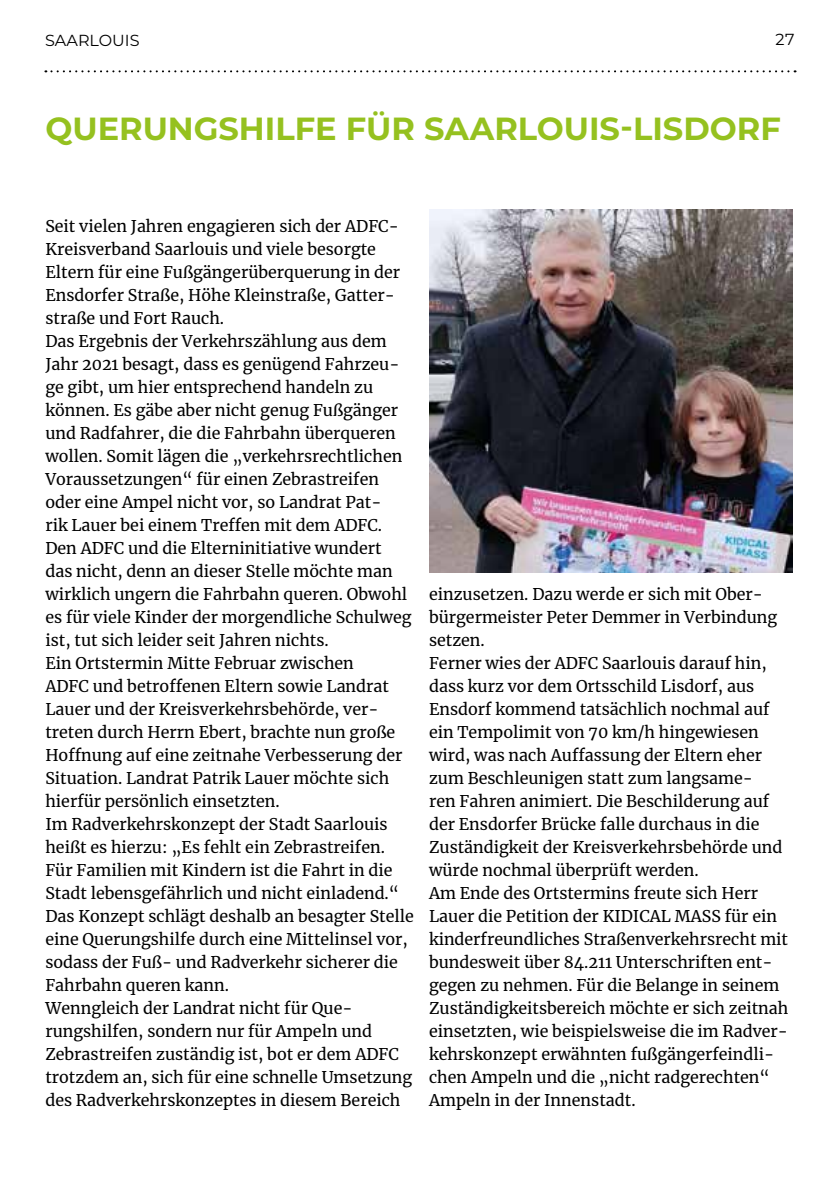
<style>
.page{position:relative;width:840px;height:1191px;background:#fff}
.page>*{position:absolute;margin:0;border:0;box-sizing:border-box;transform-origin:0 0}
.t1{font:700 32px "Montserrat";color:#95c11f}
.t2{font:16px/23px "Merriweather";color:#000}
.t3{font:16px "Montserrat";color:#000}
</style>
<div class="page">
<svg style="left:45px;top:70px;width:750px;height:2px"></svg>
<img style="left:429px;top:210px;width:362px;height:363px">
<p class="t3" style="left:45px;top:29px;width:96px">SAARLOUIS</p>
<p class="t3" style="left:775px;top:29px;width:21px">27</p>
<h1 class="t1" style="left:45px;top:106px;width:736px">QUERUNGSHILFE FÜR SAARLOUIS-LISDORF</h1>
<p class="t2" style="left:45px;top:215px;width:370px">Seit vielen Jahren engagieren sich der ADFC-Kreisverband Saarlouis und viele besorgte Eltern für eine Fußgängerüberquerung in der Ensdorfer Straße, Höhe Kleinstraße, Gatter&shy;straße und Fort Rauch.<br>Das Ergebnis der Verkehrszählung aus dem Jahr 2021 besagt, dass es genügend Fahrzeu&shy;ge gibt, um hier entsprechend handeln zu können. Es gäbe aber nicht genug Fußgänger und Radfahrer, die die Fahrbahn überqueren wollen. Somit lägen die „verkehrsrechtlichen Voraussetzungen“ für einen Zebrastreifen oder eine Ampel nicht vor, so Landrat Pat-<br>rik Lauer bei einem Treffen mit dem ADFC.<br>Den ADFC und die Elterninitiative wundert<br>das nicht, denn an dieser Stelle möchte man wirklich ungern die Fahrbahn queren. Obwohl es für viele Kinder der morgendliche Schulweg ist, tut sich leider seit Jahren nichts.<br>Ein Ortstermin Mitte Februar zwischen<br>ADFC und betroffenen Eltern sowie Landrat Lauer und der Kreisverkehrsbehörde, ver&shy;treten durch Herrn Ebert, brachte nun große Hoffnung auf eine zeitnahe Verbesserung der Situation. Landrat Patrik Lauer möchte sich hierfür persönlich einsetzten.<br>Im Radverkehrskonzept der Stadt Saarlouis heißt es hierzu: „Es fehlt ein Zebrastreifen.<br>Für Familien mit Kindern ist die Fahrt in die Stadt lebensgefährlich und nicht einladend.“ Das Konzept schlägt deshalb an besagter Stelle eine Querungshilfe durch eine Mittelinsel vor, sodass der Fuß- und Radverkehr sicherer die Fahrbahn queren kann.<br>Wenngleich der Landrat nicht für Que&shy;rungshilfen, sondern nur für Ampeln und Zebrastreifen zuständig ist, bot er dem ADFC trotzdem an, sich für eine schnelle Umsetzung des Radverkehrskonzeptes in diesem Bereich</p>
<p class="t2" style="left:429px;top:582px;width:361px">einzusetzen. Dazu werde er sich mit Ober&shy;bürgermeister Peter Demmer in Verbindung setzen.<br>Ferner wies der ADFC Saarlouis darauf hin, dass kurz vor dem Ortsschild Lisdorf, aus Ensdorf kommend tatsächlich nochmal auf ein Tempolimit von 70 km/h hingewiesen wird, was nach Auffassung der Eltern eher zum Beschleunigen statt zum langsame-<br>ren Fahren animiert. Die Beschilderung auf der Ensdorfer Brücke falle durchaus in die Zuständigkeit der Kreisverkehrsbehörde und würde nochmal überprüft werden.<br>Am Ende des Ortstermins freute sich Herr Lauer die Petition der KIDICAL MASS für ein kinderfreundliches Straßenverkehrsrecht mit bundesweit über 84.211 Unterschriften ent&shy;gegen zu nehmen. Für die Belange in seinem Zuständigkeitsbereich möchte er sich zeitnah einsetzten, wie beispielsweise die im Radver&shy;kehrskonzept erwähnten fußgängerfeindli&shy;chen Ampeln und die „nicht radgerechten“ Ampeln in der Innenstadt.</p>
</div>
